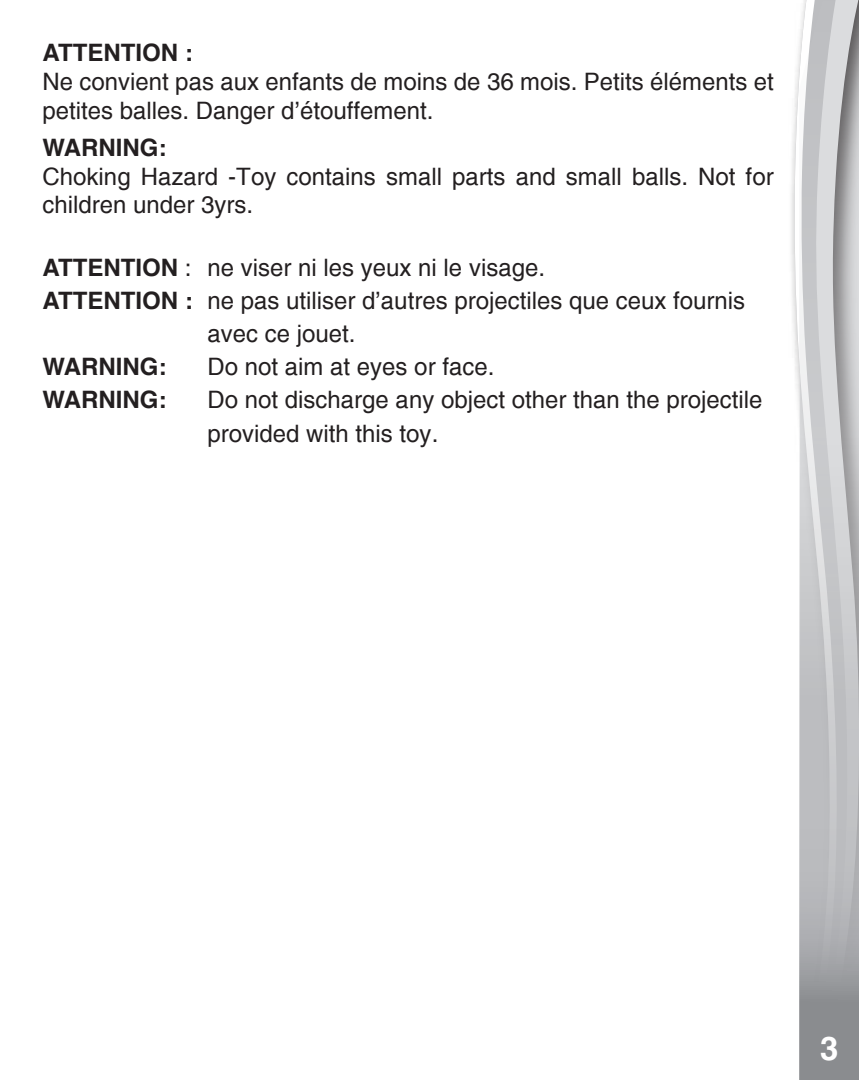
<style>
.page{position:relative;width:859px;height:1080px;background:#fff}
.page>*{position:absolute;margin:0;border:0;box-sizing:border-box;transform-origin:0 0}
.t1{font:700 33px "Helvetica";color:#fff}
.t2{font:24px/28.8px "Helvetica";color:#231f20}
.t3{font:700 24px "Helvetica";color:#231f20}
.s1{font-weight:700}
</style>
<div class="page">
<div style="left:787px;top:0;width:72px;height:1080px;background:#231f20;opacity:.75"></div>
<svg style="left:794px;top:0;width:5px;height:1029px"></svg>
<svg style="left:799px;top:0;width:60px;height:1080px"></svg>
<div style="left:742px;top:1029px;width:57px;height:51px;background:#fff"></div>
<p class="t3" style="left:43px;top:36px;width:152px">ATTENTION :</p>
<p class="t2" style="left:43px;top:67px;width:733px">Ne convient pas aux enfants de moins de 36 mois. Petits éléments et petites balles. Danger d’étouffement.</p>
<p class="t3" style="left:43px;top:131px;width:125px">WARNING:</p>
<p class="t2" style="left:43px;top:162px;width:733px">Choking Hazard -Toy contains small parts and small balls. Not for children under 3yrs.</p>
<p class="t2" style="left:43px;top:254px;width:504px"><span class="s1">ATTENTION</span> : ne viser ni les yeux ni le visage.</p>
<p class="t2" style="left:43px;top:287px;width:704px"><span class="s1">ATTENTION :</span> ne pas utiliser d’autres projectiles que ceux fournis</p>
<p class="t2" style="left:208px;top:320px;width:150px">avec ce jouet.</p>
<p class="t3" style="left:43px;top:351px;width:125px">WARNING:</p>
<p class="t2" style="left:208px;top:353px;width:288px">Do not aim at eyes or face.</p>
<p class="t3" style="left:43px;top:384px;width:125px">WARNING:</p>
<p class="t2" style="left:208px;top:384px;width:556px;line-height:33px">Do not discharge any object other than the projectile provided with this toy.</p>
<h1 class="t1" style="left:820px;top:1025px;width:25px">3 <sup>3</sup>3</h1>
</div>
